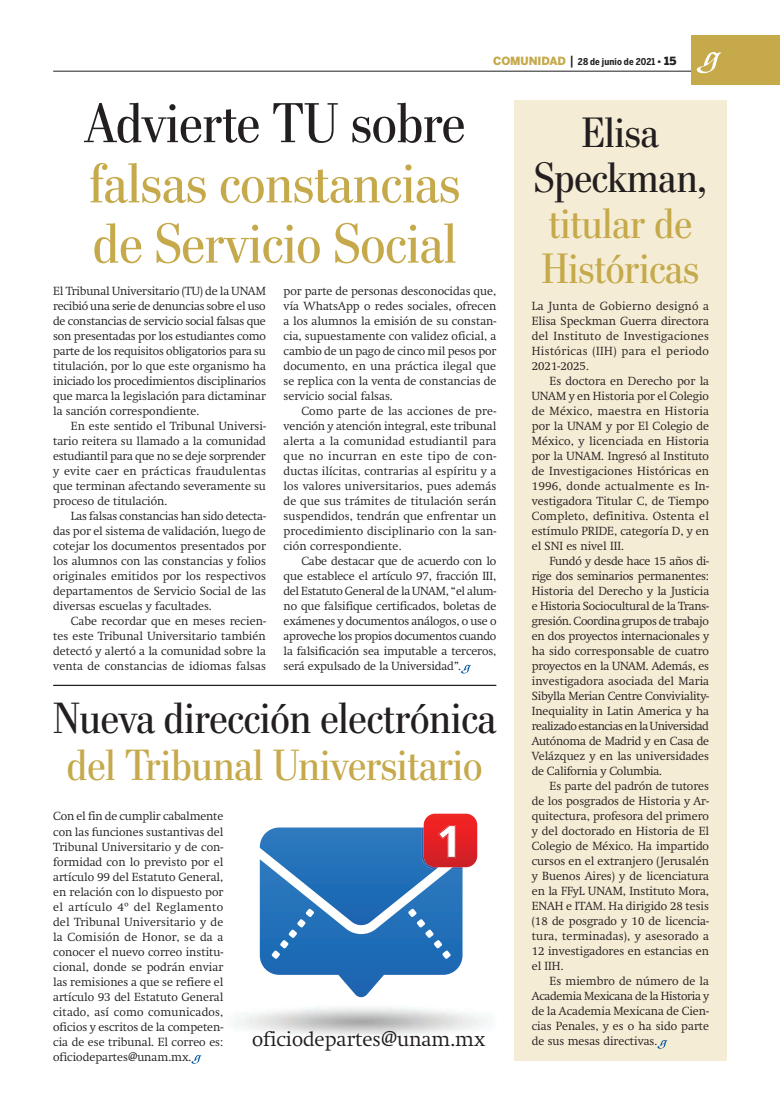
<style>
.page{position:relative;width:780px;height:1117px;background:#fff}
.page>*{position:absolute;margin:0;border:0;box-sizing:border-box;transform-origin:0 0}
._1_0_Cabeza_Principa{font:56.25px/60.1px "Stilson";color:#c5a94a;text-align:justify}
._1_0_Cabeza_Secundar{font:43.75px/46.9px "Stilson";color:#231f20;text-align:center}
._1_0_Cabeza_Tercera{font:42.5px/45.5px "Stilson";color:#c5a94a;text-align:center}
._3_0_Tex_s_sangria{font:300 20px "Swift";color:#231f20}
._3_0_Texto{font:300 11.62px/15px "Swift";color:#231f20;text-align:justify}
._3_0_Tex_s_sangria-2{font:300 11.62px/15px "Swift";color:#231f20;text-align:justify}
.t1{font:700 9.38px "Benton Sans Cond";letter-spacing:.01em;color:#231f20}
.s1{font-family:"Benton Sans";font-weight:900;font-size:11.25px;color:#c5a94a}
.s2{font-weight:500;font-size:12.5px}
.s3{font-family:"Benton Sans";font-weight:900}
.s4{font-family:"Benton Sans";font-weight:900;font-size:11.25px}
.s5{color:#231f20}
.s6{color:#c5a94a}
</style>
<div class="page">
<div style="left:514px;top:100px;width:212px;height:960px;background:#f4ecd4"></div>
<hr style="left:53px;top:684px;width:443px;height:1px;background:#231f20">
<svg style="left:260px;top:813px;width:217px;height:183px"></svg>
<svg style="left:191px;top:1055px;width:10px;height:8px"></svg>
<svg style="left:657px;top:1040px;width:10px;height:8px"></svg>
<svg style="left:461px;top:664px;width:10px;height:9px"></svg>
<hr style="left:53px;top:71px;width:673px;height:1px;background:#231f20">
<div style="left:691px;top:35px;width:89px;height:50px;background:#c5a94a"></div>
<svg style="left:696px;top:52px;width:26px;height:21px"></svg>
<p class="t1" style="left:493px;top:56px;width:184px"><span class="s1">COMUNIDAD</span> <span class="s2">|</span> 28 de junio de 2021 <span class="s3">•</span> <span class="s4">15</span></p>
<p class="_1_0_Cabeza_Principa" style="left:84px;top:93px;width:382px"><span class="s5">Advierte TU sobre </span>falsas constancias de Servicio Social</p>
<p class="_3_0_Texto" style="left:283px;top:283px;width:214px">por parte de personas desconocidas que, vía WhatsApp o redes sociales, ofrecen a los alumnos la emisión de su constan&shy;cia, supuestamente con validez oficial, a cambio de un pago de cinco mil pesos por documento, en una práctica ilegal que se replica con la venta de constancias de servicio social falsas.</p>
<p class="_3_0_Texto" style="left:283px;top:403px;width:214px;text-indent:18px">Como parte de las acciones de pre&shy;vención y atención integral, este tribunal alerta a la comunidad estudiantil para que no incurran en este tipo de con&shy;ductas ilícitas, contrarias al espíritu y a los valores universitarios, pues además de que sus trámites de titulación serán suspendidos, tendrán que enfrentar un procedimiento disciplinario con la san&shy;ción correspondiente.</p>
<p class="_3_0_Texto" style="left:283px;top:553px;width:214px;text-indent:18px">Cabe destacar que de acuerdo con lo que establece el artículo 97, fracción III, del Estatuto General de la UNAM, “el alum&shy;no que falsifique certificados, boletas de exámenes y documentos análogos, o use o aproveche los propios documentos cuando la falsificación sea imputable a terceros, será expulsado de la Universidad”.</p>
<p class="_1_0_Cabeza_Secundar" style="left:53px;top:695px;width:444px">Nueva dirección electrónica <span class="s6">del Tribunal Universitario</span></p>
<p class="_3_0_Tex_s_sangria-2" style="left:53px;top:808px;width:172px">Con el fin de cumplir cabalmente con las funciones sustantivas del Tribunal Universitario y de con&shy;formidad con lo previsto por el artículo 99 del Estatuto General, en relación con lo dispuesto por el artículo 4º del Reglamento del Tribunal Universitario y de la Comisión de Honor, se da a conocer el nuevo correo institu&shy;cional, donde se podrán enviar las remisiones a que se refiere el artículo 93 del Estatuto General citado, así como comunicados, oficios y escritos de la competen&shy;cia de ese tribunal. El correo es: oficiodepartes@unam.mx.</p>
<p class="_3_0_Tex_s_sangria-2" style="left:53px;top:283px;width:214px">El Tribunal Universitario (TU) de la UNAM recibió una serie de denuncias sobre el uso de constancias de servicio social falsas que son presentadas por los estudiantes como parte de los requisitos obligatorios para su titulación, por lo que este organismo ha iniciado los procedimientos disciplinarios que marca la legislación para dictaminar la sanción correspondiente.</p>
<p class="_3_0_Texto" style="left:53px;top:418px;width:214px;text-indent:18px">En este sentido el Tribunal Universi&shy;tario reitera su llamado a la comunidad estudiantil para que no se deje sorprender y evite caer en prácticas fraudulentas que terminan afectando severamente su proceso de titulación.</p>
<p class="_3_0_Texto" style="left:53px;top:508px;width:214px;text-indent:18px">Las falsas constancias han sido detecta&shy;das por el sistema de validación, luego de cotejar los documentos presentados por los alumnos con las constancias y folios originales emitidos por los respectivos departamentos de Servicio Social de las diversas escuelas y facultades.</p>
<p class="_3_0_Texto" style="left:53px;top:613px;width:214px;text-indent:18px">Cabe recordar que en meses recien&shy;tes este Tribunal Universitario también detectó y alertó a la comunidad sobre la venta de constancias de idiomas falsas</p>
<p class="_3_0_Tex_s_sangria" style="left:252px;top:1026px;width:234px">oficiodepartes@unam.mx</p>
<p class="_1_0_Cabeza_Tercera" style="left:534px;top:110px;width:174px"><span class="s5">Elisa<br>Speckman, </span>titular de<br>Históricas</p>
<p class="_3_0_Tex_s_sangria-2" style="left:531px;top:298px;width:179px">La Junta de Gobierno designó a Elisa Speckman Guerra directora del Instituto de Investigaciones Históricas (IIH) para el periodo 2021-2025.</p>
<p class="_3_0_Texto" style="left:531px;top:373px;width:179px;text-indent:18px">Es doctora en Derecho por la UNAM y en Historia por el Colegio de México, maestra en Historia por la UNAM y por El Colegio de México, y licenciada en Historia por la UNAM. Ingresó al Instituto de Investigaciones Históricas en 1996, donde actualmente es In&shy;vestigadora Titular C, de Tiempo Completo, definitiva. Ostenta el estímulo PRIDE, categoría D, y en el SNI es nivel III.</p>
<p class="_3_0_Texto" style="left:531px;top:553px;width:179px;text-indent:18px">Fundó y desde hace 15 años di&shy;rige dos seminarios permanentes:<br>Historia del Derecho y la Justicia e Historia Sociocultural de la Trans&shy;gresión. Coordina grupos de trabajo en dos proyectos internacionales y ha sido corresponsable de cuatro proyectos en la UNAM. Además, es investigadora asociada del Maria Sibylla Merian Centre Conviviality-Inequiality in Latin America y ha realizado estancias en la Universidad Autónoma de Madrid y en Casa de Velázquez y en las universidades de California y Columbia.</p>
<p class="_3_0_Texto" style="left:531px;top:778px;width:179px;text-indent:18px">Es parte del padrón de tutores de los posgrados de Historia y Ar&shy;quitectura, profesora del primero y del doctorado en Historia de El Colegio de México. Ha impartido cursos en el extranjero (Jerusalén y Buenos Aires) y de licenciatura en la FFyL UNAM, Instituto Mora, ENAH e ITAM. Ha dirigido 28 tesis (18 de posgrado y 10 de licencia&shy;tura, terminadas), y asesorado a 12 investigadores en estancias en el IIH.</p>
<p class="_3_0_Texto" style="left:531px;top:973px;width:179px;text-indent:18px">Es miembro de número de la Academia Mexicana de la Historia y de la Academia Mexicana de Cien&shy;cias Penales, y es o ha sido parte de sus mesas directivas.</p>
</div>
